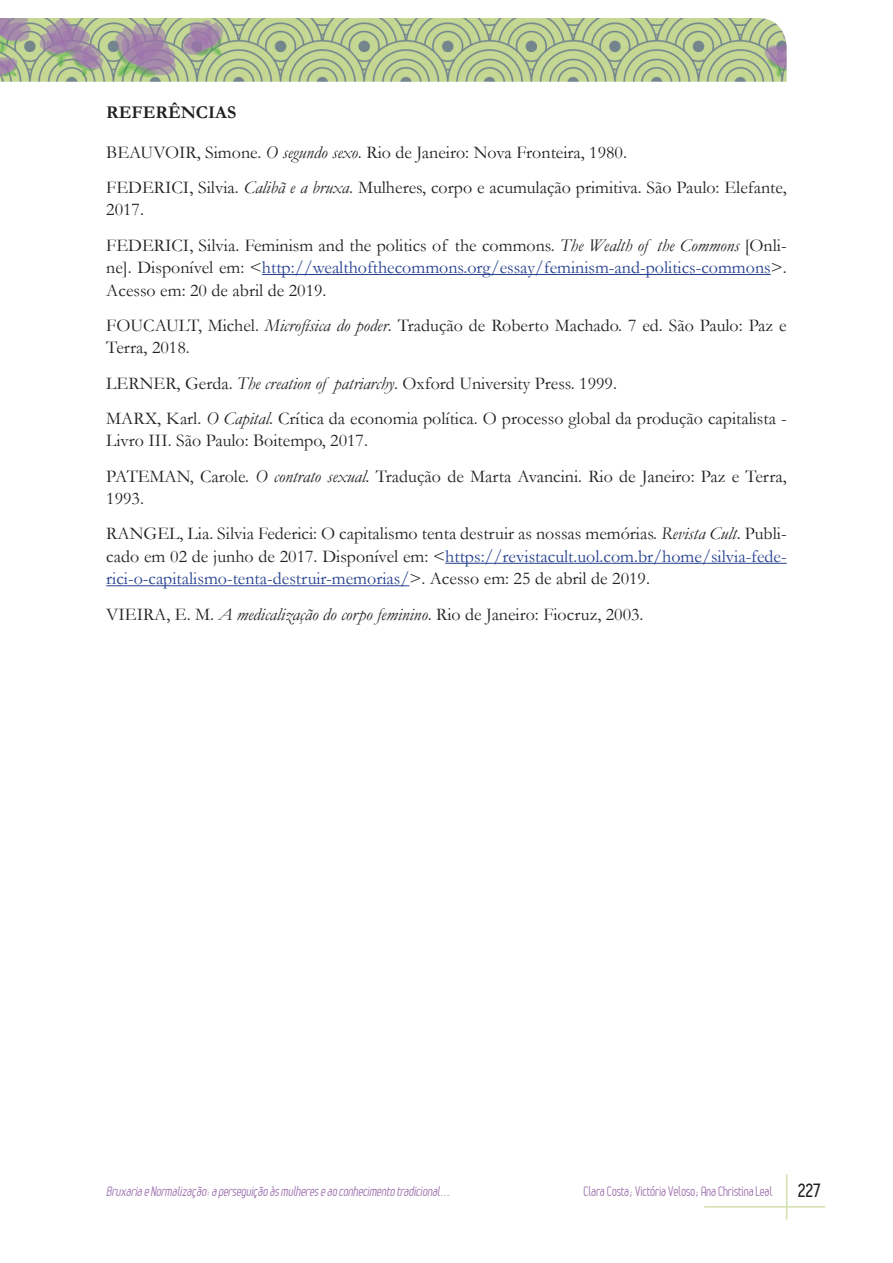
<style>
.page{position:relative;width:893px;height:1263px;background:#fff}
.page>*{position:absolute;margin:0;border:0;box-sizing:border-box;transform-origin:0 0}
.Referências{font:18px/22.5px "Garamond";color:#231f20}
.Titulo_2{font:700 18px "Garamond";color:#231f20}
.t1{font:700 18px "Leger";color:#231f20}
.t2{font:italic 13.5px "Leger";color:#9f73af}
.t3{font:13.5px "Leger";letter-spacing:-.01em;color:#9f73af}
.s1{font-style:italic}
.s2{color:#253f8e}
</style>
<div class="page">
<hr style="left:786px;top:1174px;width:1px;height:45px;background:#d2e0ac">
<hr style="left:704px;top:1206px;width:121px;height:1px;background:#d2e0ac">
<img style="left:0;top:18px;width:787px;height:64px">
<hr style="left:262px;top:274px;width:509px;height:1px;background:#253f8e">
<hr style="left:445px;top:563px;width:342px;height:1px;background:#253f8e">
<hr style="left:106px;top:585px;width:303px;height:1px;background:#253f8e">
<p class="Titulo_2" style="left:106px;top:100px;width:131px">REFERÊNCIAS</p>
<p class="Referências" style="left:106px;top:140px;width:522px">BEAUVOIR, Simone. <span class="s1">O segundo sexo</span>. Rio de Janeiro: Nova Fronteira, 1980.</p>
<p class="Referências" style="left:106px;top:175px;width:682px">FEDERICI, Silvia. <span class="s1">Calibã e a bruxa</span>. Mulheres, corpo e acumulação primitiva. São Paulo: Elefante,<br>2017.</p>
<p class="Referências" style="left:106px;top:233px;width:682px;text-align:justify">FEDERICI, Silvia. Feminism and the politics of the commons. <span class="s1">The Wealth of the Commons</span> [Onli&shy;ne]. Disponível em: &lt;<span class="s2">http://wealthofthecommons.org/essay/feminism-and-politics-commons</span>&gt;.<br>Acesso em: 20 de abril de 2019.</p>
<p class="Referências" style="left:106px;top:313px;width:682px">FOUCAULT, Michel. <span class="s1">Microfísica do poder</span>. Tradução de Roberto Machado. 7 ed. São Paulo: Paz e<br>Terra, 2018.</p>
<p class="Referências" style="left:106px;top:371px;width:512px">LERNER, Gerda. <span class="s1">The creation of patriarchy</span>. Oxford University Press. 1999.</p>
<p class="Referências" style="left:106px;top:406px;width:682px">MARX, Karl. <span class="s1">O Capital</span>. Crítica da economia política. O processo global da produção capitalista -<br>Livro III. São Paulo: Boitempo, 2017.</p>
<p class="Referências" style="left:106px;top:464px;width:682px">PATEMAN, Carole. <span class="s1">O contrato sexual</span>. Tradução de Marta Avancini. Rio de Janeiro: Paz e Terra,<br>1993.</p>
<p class="Referências" style="left:106px;top:522px;width:682px;text-align:justify">RANGEL, Lia. Silvia Federici: O capitalismo tenta destruir as nossas memórias. <span class="s1">Revista Cult</span>. Publi&shy;cado em 02 de junho de 2017. Disponível em: &lt;<span class="s2">https://revistacult.uol.com.br/home/silvia-fede&shy;rici-o-capitalismo-tenta-destruir-memorias/</span>&gt;. Acesso em: 25 de abril de 2019.</p>
<p class="Referências" style="left:106px;top:602px;width:539px">VIEIRA, E. M. <span class="s1">A medicalização do corpo feminino</span>. Rio de Janeiro: Fiocruz, 2003.</p>
<p class="t2" style="left:106px;top:1183px;width:348px">BruxariaeNormalização:aperseguiçãoàsmulhereseaoconhecimentotradicional...</p>
<p class="t3" style="left:583px;top:1183px;width:191px">Clara Costa; Victória Veloso; Ana Christina Leal</p>
<p class="t1" style="left:798px;top:1180px;width:24px">227</p>
</div>
